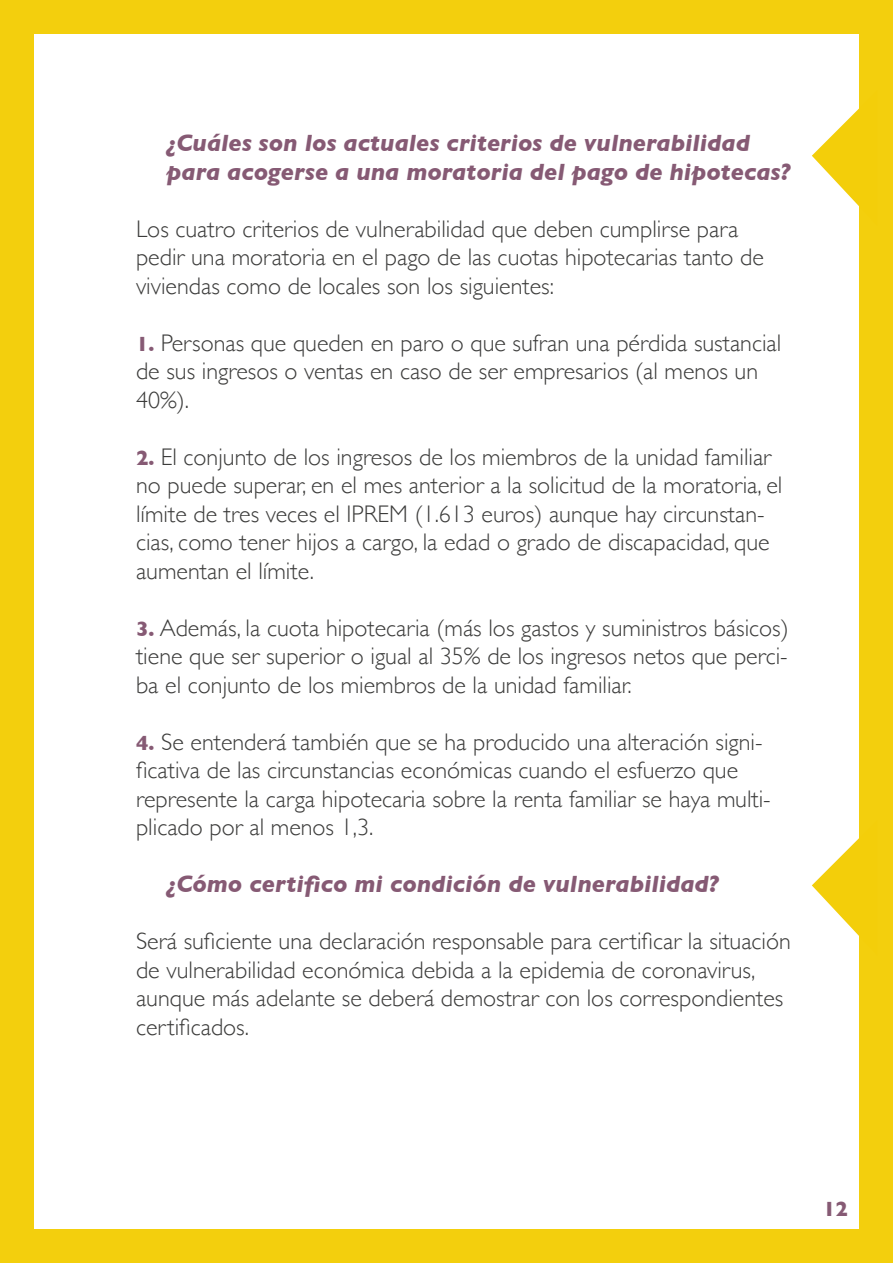
<style>
.page{position:relative;width:893px;height:1263px;background:#f3cf0d}
.page>*{position:absolute;margin:0;border:0;box-sizing:border-box;transform-origin:0 0}
.t1{font:300 24px/28.5px "Gill Sans";color:#3c3c3b}
.Pregunta{font:italic 700 24px/28.5px "Gill Sans";color:#865a74}
.t2{font:700 21px "Gill Sans";color:#865a74}
.s1{font-weight:700;font-size:21px;color:#865a74}
</style>
<div class="page">
<div style="left:34px;top:34px;width:825px;height:1195px;background:#fff"></div>
<svg style="left:812px;top:108px;width:47px;height:98px"></svg>
<svg style="left:812px;top:838px;width:47px;height:98px"></svg>
<p class="Pregunta" style="left:167px;top:129px;width:626px">¿Cuáles son los actuales criterios de vulnerabilidad para acogerse a una moratoria del pago de hipotecas?</p>
<p class="t1" style="left:136px;top:213px;width:629px">Los cuatro criterios de vulnerabilidad que deben cumplirse para pedir una moratoria en el pago de las cuotas hipotecarias tanto de viviendas como de locales son los siguientes:</p>
<p class="t1" style="left:136px;top:327px;width:647px"><span class="s1">1.</span> Personas que queden en paro o que sufran una pérdida sustancial de sus ingresos o ventas en caso de ser empresarios (al menos un<br>40%).</p>
<p class="t1" style="left:136px;top:441px;width:648px"><span class="s1">2.</span> El conjunto de los ingresos de los miembros de la unidad familiar no puede superar, en el mes anterior a la solicitud de la moratoria, el límite de tres veces el IPREM (1.613 euros) aunque hay circunstan&shy;cias, como tener hijos a cargo, la edad o grado de discapacidad, que aumentan el límite.</p>
<p class="t1" style="left:136px;top:612px;width:654px;text-align:justify"><span class="s1">3.</span> Además, la cuota hipotecaria (más los gastos y suministros básicos) tiene que ser superior o igual al 35% de los ingresos netos que perci&shy;ba el conjunto de los miembros de la unidad familiar.</p>
<p class="t1" style="left:136px;top:726px;width:636px"><span class="s1">4.</span> Se entenderá también que se ha producido una alteración signi&shy;ficativa de las circunstancias económicas cuando el esfuerzo que represente la carga hipotecaria sobre la renta familiar se haya multi&shy;plicado por al menos 1,3.</p>
<p class="Pregunta" style="left:167px;top:870px;width:554px">¿Cómo certifico mi condición de vulnerabilidad?</p>
<p class="t1" style="left:136px;top:926px;width:656px">Será suficiente una declaración responsable para certificar la situación de vulnerabilidad económica debida a la epidemia de coronavirus, aunque más adelante se deberá demostrar con los correspondientes certificados.</p>
<p class="t2" style="left:823px;top:1192px;width:26px">12</p>
</div>
